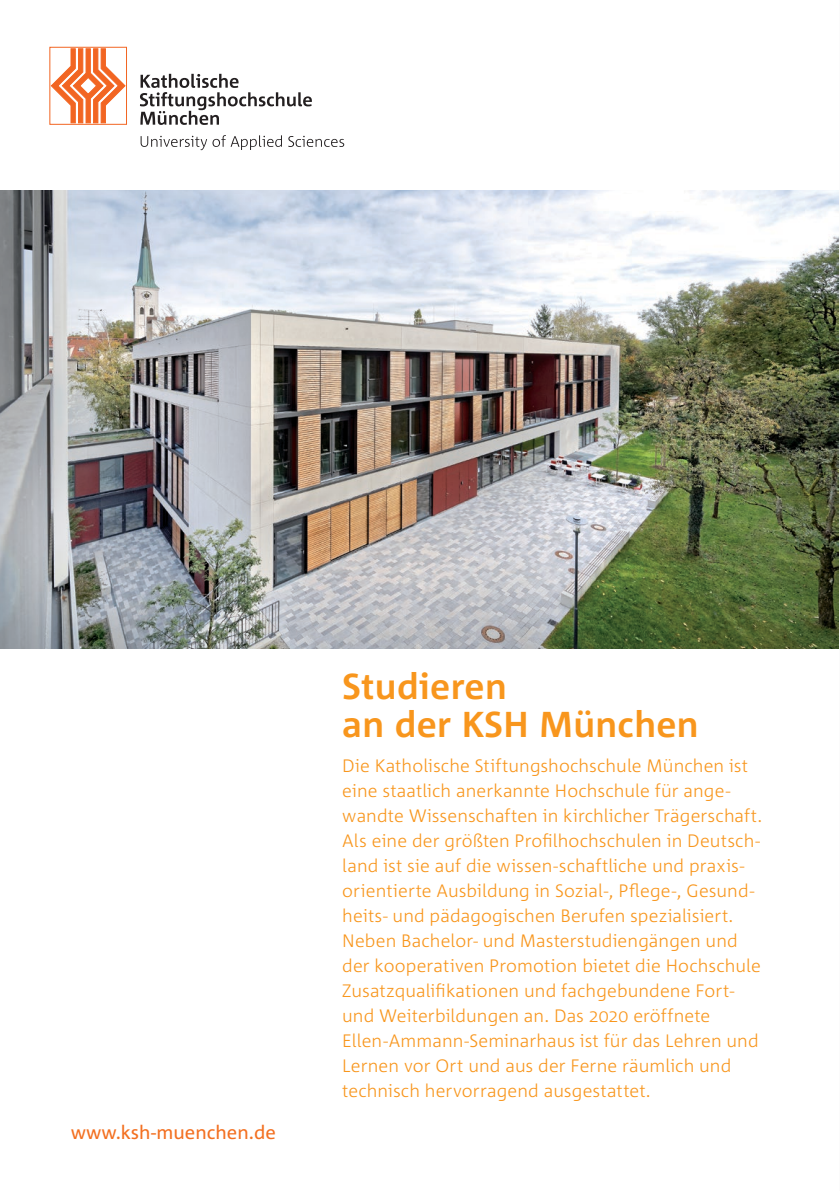
<style>
.page{position:relative;width:840px;height:1191px;background:#fff}
.page>*{position:absolute;margin:0;border:0;box-sizing:border-box;transform-origin:0 0}
.t1{font:700 36px/38px "Corpid";letter-spacing:.01em;color:#f8961d}
.t2{font:19px "Corpid";color:#f37021}
.t3{font:300 18px/25px "Corpid";letter-spacing:.005em;color:#f8961d}
</style>
<div class="page">
<hr style="left:839px;top:0;width:1px;height:1191px;background:#dcddde">
<img style="left:0;top:191px;width:838px;height:457px">
<div style="left:49px;top:47px;width:78px;height:78px;border:1px solid #f26522"></div>
<svg style="left:50px;top:48px;width:76px;height:76px"></svg>
<svg style="left:140px;top:135px;width:142px;height:15px"></svg>
<svg style="left:288px;top:136px;width:56px;height:11px"></svg>
<svg style="left:140px;top:74px;width:172px;height:51px"></svg>
<p class="t2" style="left:71px;top:1122px;width:206px">www.ksh-muenchen.de</p>
<h1 class="t1" style="left:342px;top:668px;width:358px">Studieren<br>an der KSH München</h1>
<p class="t3" style="left:342px;top:753px;width:421px">Die Katholische Stiftungshochschule München ist eine staatlich anerkannte Hochschule für ange&shy;wandte Wissenschaften in kirchlicher Trägerschaft.<br>Als eine der größten Profilhochschulen in Deutsch&shy;land ist sie auf die wissen-schaftliche und praxis&shy;orientierte Ausbildung in Sozial-, Pflege-, Gesund&shy;heits- und pädagogischen Berufen spezialisiert.<br>Neben Bachelor- und Masterstudiengängen und der kooperativen Promotion bietet die Hochschule Zusatzqualifikationen und fachgebundene Fort&shy;und Weiterbildungen an. Das 2020 eröffnete Ellen-Ammann-Seminarhaus ist für das Lehren und Lernen vor Ort und aus der Ferne räumlich und technisch hervorragend ausgestattet.</p>
</div>
